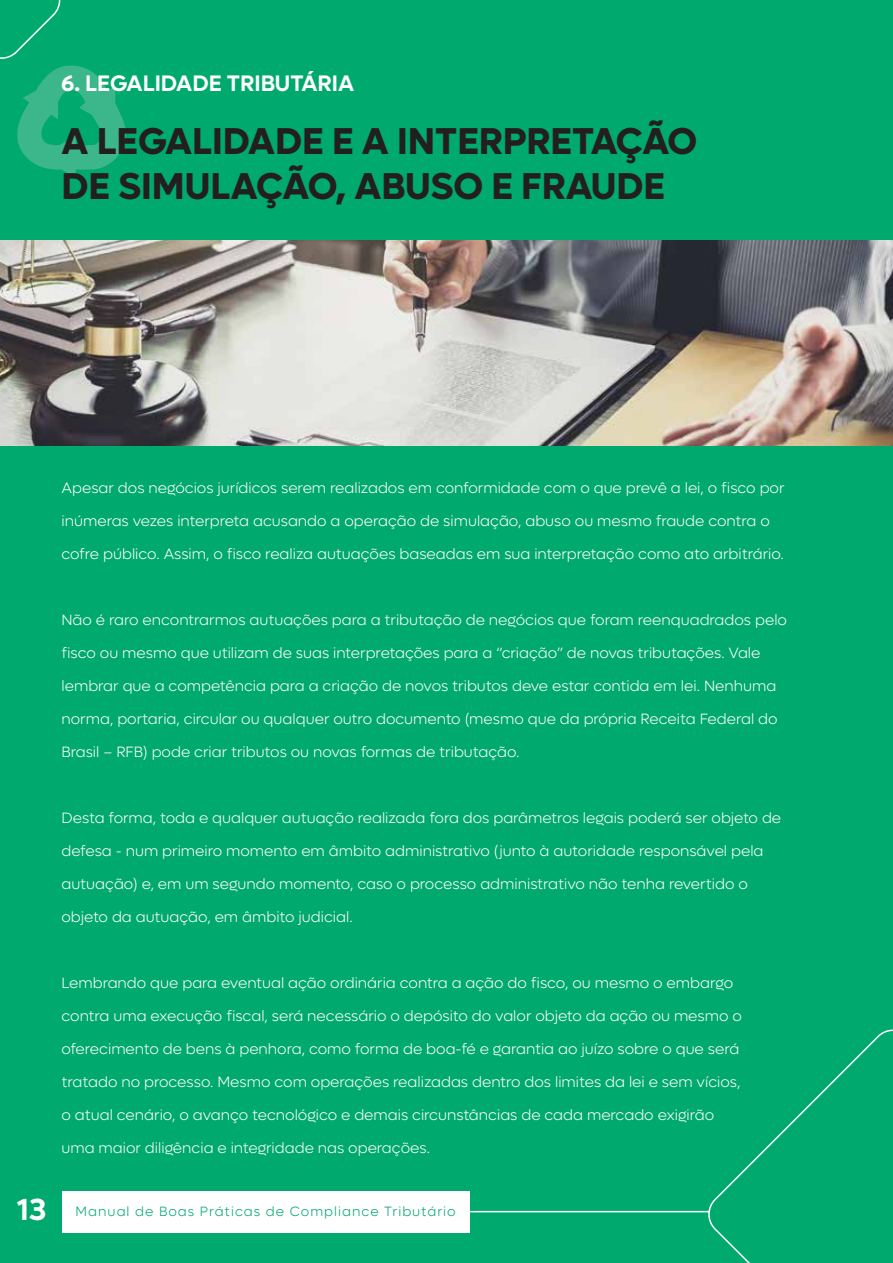
<style>
.page{position:relative;width:893px;height:1263px;background:#00a96d}
.page>*{position:absolute;margin:0;border:0;box-sizing:border-box;transform-origin:0 0}
.t1{font:700 37.5px/45px "Lufga";color:#231f20}
.t2{font:600 30.6px "Lufga";color:#fff}
.t3{font:600 22.5px "Lufga";color:#fff}
.t4{font:300 15px "Lufga";color:#fff}
.t5{font:300 13.5px "Lufga";letter-spacing:.075em;color:#00a96d}
</style>
<div class="page">
<div style="left:62px;top:1191px;width:408px;height:41px;background:#fff"></div>
<svg style="left:705px;top:1029px;width:188px;height:234px"></svg>
<svg style="left:0;top:0;width:126px;height:178px"></svg>
<hr style="left:470px;top:1211px;width:240px;height:1px;background:#fff">
<img style="left:0;top:240px;width:893px;height:205px">
<h3 class="t3" style="left:62px;top:70px;width:294px">6. LEGALIDADE TRIBUTÁRIA</h3>
<h1 class="t1" style="left:62px;top:118px;width:637px">A LEGALIDADE E A INTERPRETAÇÃO<br>DE SIMULAÇÃO, ABUSO E FRAUDE</h1>
<p class="t4" style="left:62px;top:479px;width:724px">Apesar dos negócios jurídicos serem realizados em conformidade com o que prevê a lei, o fisco por</p>
<p class="t4" style="left:62px;top:512px;width:710px">inúmeras vezes interpreta acusando a operação de simulação, abuso ou mesmo fraude contra o</p>
<p class="t4" style="left:62px;top:545px;width:724px">cofre público. Assim, o fisco realiza autuações baseadas em sua interpretação como ato arbitrário.</p>
<p class="t4" style="left:62px;top:611px;width:727px">Não é raro encontrarmos autuações para a tributação de negócios que foram reenquadrados pelo</p>
<p class="t4" style="left:62px;top:644px;width:700px">fisco ou mesmo que utilizam de suas interpretações para a “criação” de novas tributações. Vale</p>
<p class="t4" style="left:62px;top:677px;width:716px">lembrar que a competência para a criação de novos tributos deve estar contida em lei. Nenhuma</p>
<p class="t4" style="left:62px;top:710px;width:718px">norma, portaria, circular ou qualquer outro documento (mesmo que da própria Receita Federal do</p>
<p class="t4" style="left:62px;top:743px;width:460px">Brasil – RFB) pode criar tributos ou novas formas de tributação.</p>
<p class="t4" style="left:62px;top:809px;width:721px">Desta forma, toda e qualquer autuação realizada fora dos parâmetros legais poderá ser objeto de</p>
<p class="t4" style="left:62px;top:842px;width:703px">defesa - num primeiro momento em âmbito administrativo (junto à autoridade responsável pela</p>
<p class="t4" style="left:62px;top:875px;width:688px">autuação) e, em um segundo momento, caso o processo administrativo não tenha revertido o</p>
<p class="t4" style="left:62px;top:908px;width:293px">objeto da autuação, em âmbito judicial.</p>
<p class="t4" style="left:62px;top:974px;width:673px">Lembrando que para eventual ação ordinária contra a ação do fisco, ou mesmo o embargo</p>
<p class="t4" style="left:62px;top:1007px;width:682px">contra uma execução fiscal, será necessário o depósito do valor objeto da ação ou mesmo o</p>
<p class="t4" style="left:62px;top:1040px;width:679px">oferecimento de bens à penhora, como forma de boa-fé e garantia ao juízo sobre o que será</p>
<p class="t4" style="left:62px;top:1073px;width:680px">tratado no processo. Mesmo com operações realizadas dentro dos limites da lei e sem vícios,</p>
<p class="t4" style="left:62px;top:1106px;width:654px">o atual cenário, o avanço tecnológico e demais circunstâncias de cada mercado exigirão</p>
<p class="t4" style="left:62px;top:1139px;width:370px">uma maior diligência e integridade nas operações.</p>
<h2 class="t2" style="left:17px;top:1191px;width:31px">13</h2>
<p class="t5" style="left:76px;top:1203px;width:382px">Manual de Boas Práticas de Compliance Tributário</p>
</div>
